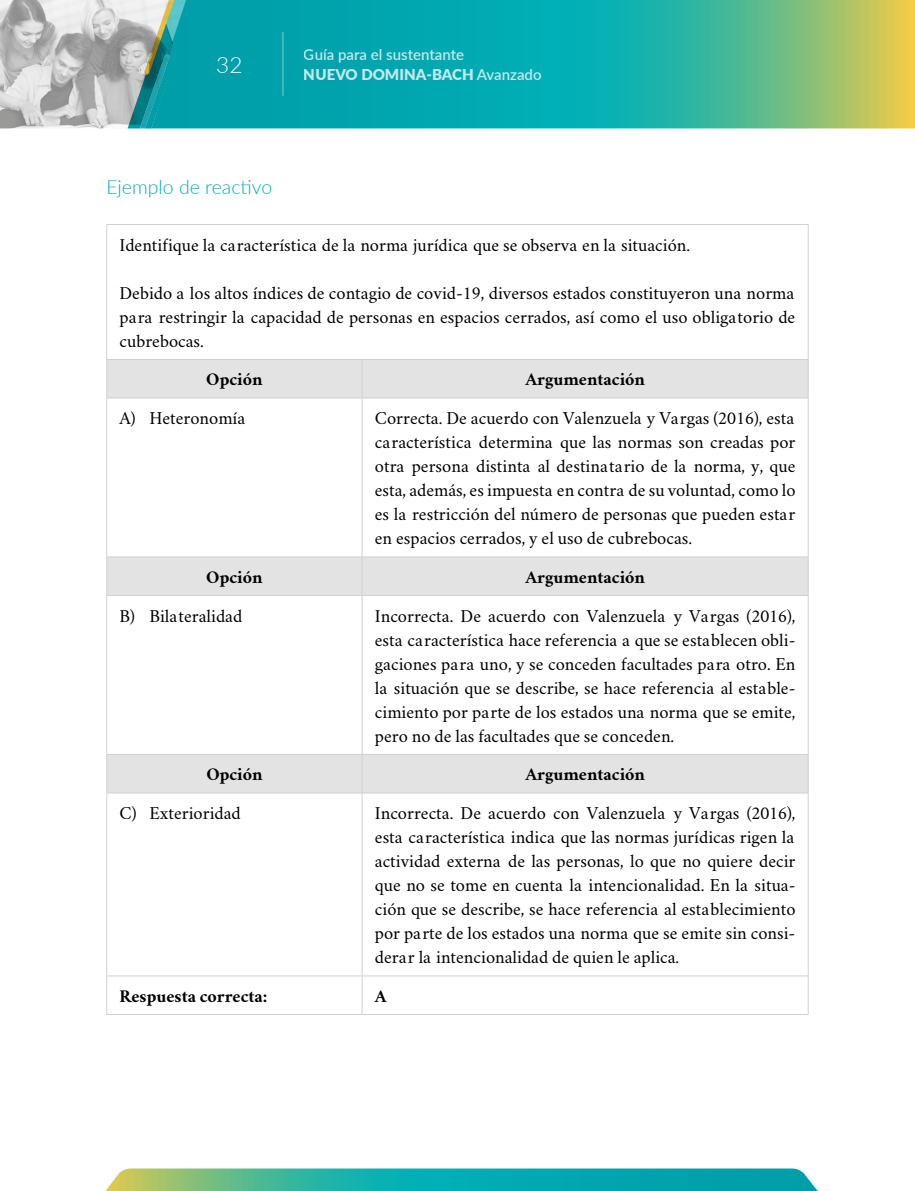
<style>
.page{position:relative;width:915px;height:1191px;background:#fff}
.page>*{position:absolute;margin:0;border:0;box-sizing:border-box;transform-origin:0 0}
.t1{font:300 22.5px "Lato";color:#fff}
.t2{font:300 19.5px "Lato";color:#00b0b8}
.t3{font:18px/24px "Crimson";color:#000;text-align:justify}
.t4{font:700 18px "Crimson";color:#000}
.t5{font:600 15px/19.5px "Lato";color:#fff}
.s1{font-weight:900}
</style>
<div class="page">
<svg style="left:194px;top:0;width:720px;height:128px;background:#2caf9e"></svg>
<svg style="left:0;top:0;width:194px;height:128px;background:#9ab9b9"></svg>
<hr style="left:282px;top:32px;width:1px;height:63px;background:#fff">
<svg style="left:105px;top:1168px;width:712px;height:23px;background:#2fb2a5"></svg>
<svg style="left:107px;top:360px;width:700px;height:432px"></svg>
<hr style="left:106px;top:224px;width:256px;height:1px;background:#d0d0d0">
<hr style="left:106px;top:225px;width:1px;height:134px;background:#d0d0d0">
<hr style="left:362px;top:224px;width:446px;height:1px;background:#d0d0d0">
<hr style="left:807px;top:225px;width:1px;height:134px;background:#d0d0d0">
<hr style="left:361px;top:360px;width:1px;height:38px;background:#d0d0d0">
<hr style="left:106px;top:398px;width:1px;height:158px;background:#d0d0d0">
<hr style="left:361px;top:398px;width:1px;height:158px;background:#d0d0d0">
<hr style="left:807px;top:398px;width:1px;height:158px;background:#d0d0d0">
<hr style="left:361px;top:557px;width:1px;height:38px;background:#d0d0d0">
<hr style="left:106px;top:596px;width:1px;height:158px;background:#d0d0d0">
<hr style="left:361px;top:596px;width:1px;height:158px;background:#d0d0d0">
<hr style="left:807px;top:596px;width:1px;height:158px;background:#d0d0d0">
<hr style="left:361px;top:755px;width:1px;height:37px;background:#d0d0d0">
<hr style="left:106px;top:793px;width:1px;height:182px;background:#d0d0d0">
<hr style="left:361px;top:793px;width:1px;height:182px;background:#d0d0d0">
<hr style="left:807px;top:793px;width:1px;height:182px;background:#d0d0d0">
<hr style="left:106px;top:975px;width:256px;height:1px;background:#d0d0d0">
<hr style="left:106px;top:976px;width:1px;height:38px;background:#d0d0d0">
<hr style="left:362px;top:975px;width:446px;height:1px;background:#d0d0d0">
<hr style="left:361px;top:976px;width:1px;height:38px;background:#d0d0d0">
<hr style="left:807px;top:976px;width:1px;height:38px;background:#d0d0d0">
<hr style="left:106px;top:1014px;width:256px;height:1px;background:#d0d0d0">
<hr style="left:362px;top:1014px;width:446px;height:1px;background:#d0d0d0">
<hr style="left:106px;top:359px;width:256px;height:1px;background:#d0d0d0">
<hr style="left:106px;top:360px;width:1px;height:38px;background:#d0d0d0">
<hr style="left:362px;top:359px;width:446px;height:1px;background:#d0d0d0">
<hr style="left:807px;top:360px;width:1px;height:38px;background:#d0d0d0">
<hr style="left:106px;top:398px;width:256px;height:1px;background:#d0d0d0">
<hr style="left:362px;top:398px;width:446px;height:1px;background:#d0d0d0">
<hr style="left:106px;top:556px;width:256px;height:1px;background:#d0d0d0">
<hr style="left:106px;top:557px;width:1px;height:38px;background:#d0d0d0">
<hr style="left:362px;top:556px;width:446px;height:1px;background:#d0d0d0">
<hr style="left:807px;top:557px;width:1px;height:38px;background:#d0d0d0">
<hr style="left:106px;top:595px;width:256px;height:1px;background:#d0d0d0">
<hr style="left:362px;top:595px;width:446px;height:1px;background:#d0d0d0">
<hr style="left:106px;top:754px;width:256px;height:1px;background:#d0d0d0">
<hr style="left:106px;top:755px;width:1px;height:37px;background:#d0d0d0">
<hr style="left:362px;top:754px;width:446px;height:1px;background:#d0d0d0">
<hr style="left:807px;top:755px;width:1px;height:37px;background:#d0d0d0">
<hr style="left:106px;top:792px;width:256px;height:1px;background:#d0d0d0">
<hr style="left:362px;top:792px;width:446px;height:1px;background:#d0d0d0">
<p class="t1" style="left:216px;top:49px;width:28px">32</p>
<p class="t5" style="left:304px;top:44px;width:239px">Guía para el sustentante<br><span class="s1">NUEVO DOMINA-BACH</span> Avanzado</p>
<p class="t2" style="left:106px;top:174px;width:167px">Ejemplo de reactivo</p>
<p class="t3" style="left:119px;top:232px;width:572px">Identifique la característica de la norma jurídica que se observa en la situación.</p>
<p class="t3" style="left:119px;top:280px;width:677px">Debido a los altos índices de contagio de covid-19, diversos estados constituyeron una norma para restringir la capacidad de personas en espacios cerrados, así como el uso obligatorio de cubrebocas.</p>
<p class="t4" style="left:206px;top:366px;width:58px">Opción</p>
<p class="t4" style="left:525px;top:366px;width:121px">Argumentación</p>
<p class="t3" style="left:119px;top:405px;width:127px">A) Heteronomía</p>
<p class="t3" style="left:375px;top:405px;width:422px">Correcta. De acuerdo con Valenzuela y Vargas (2016), esta característica determina que las normas son creadas por otra persona distinta al destinatario de la norma, y, que esta, además, es impuesta en contra de su voluntad, como lo es la restricción del número de personas que pueden estar en espacios cerrados, y el uso de cubrebocas.</p>
<p class="t4" style="left:206px;top:563px;width:58px">Opción</p>
<p class="t4" style="left:525px;top:563px;width:121px">Argumentación</p>
<p class="t3" style="left:119px;top:602px;width:124px">B) Bilateralidad</p>
<p class="t3" style="left:375px;top:602px;width:422px">Incorrecta. De acuerdo con Valenzuela y Vargas (2016), esta característica hace referencia a que se establecen obli&shy;gaciones para uno, y se conceden facultades para otro. En la situación que se describe, se hace referencia al estable&shy;cimiento por parte de los estados una norma que se emite, pero no de las facultades que se conceden.</p>
<p class="t4" style="left:206px;top:760px;width:58px">Opción</p>
<p class="t4" style="left:525px;top:760px;width:121px">Argumentación</p>
<p class="t3" style="left:119px;top:800px;width:123px">C) Exterioridad</p>
<p class="t3" style="left:375px;top:800px;width:422px">Incorrecta. De acuerdo con Valenzuela y Vargas (2016), esta característica indica que las normas jurídicas rigen la actividad externa de las personas, lo que no quiere decir que no se tome en cuenta la intencionalidad. En la situa&shy;ción que se describe, se hace referencia al establecimiento por parte de los estados una norma que se emite sin consi&shy;derar la intencionalidad de quien le aplica.</p>
<p class="t4" style="left:119px;top:982px;width:149px">Respuesta correcta:</p>
<p class="t4" style="left:375px;top:982px;width:13px">A</p>
</div>
